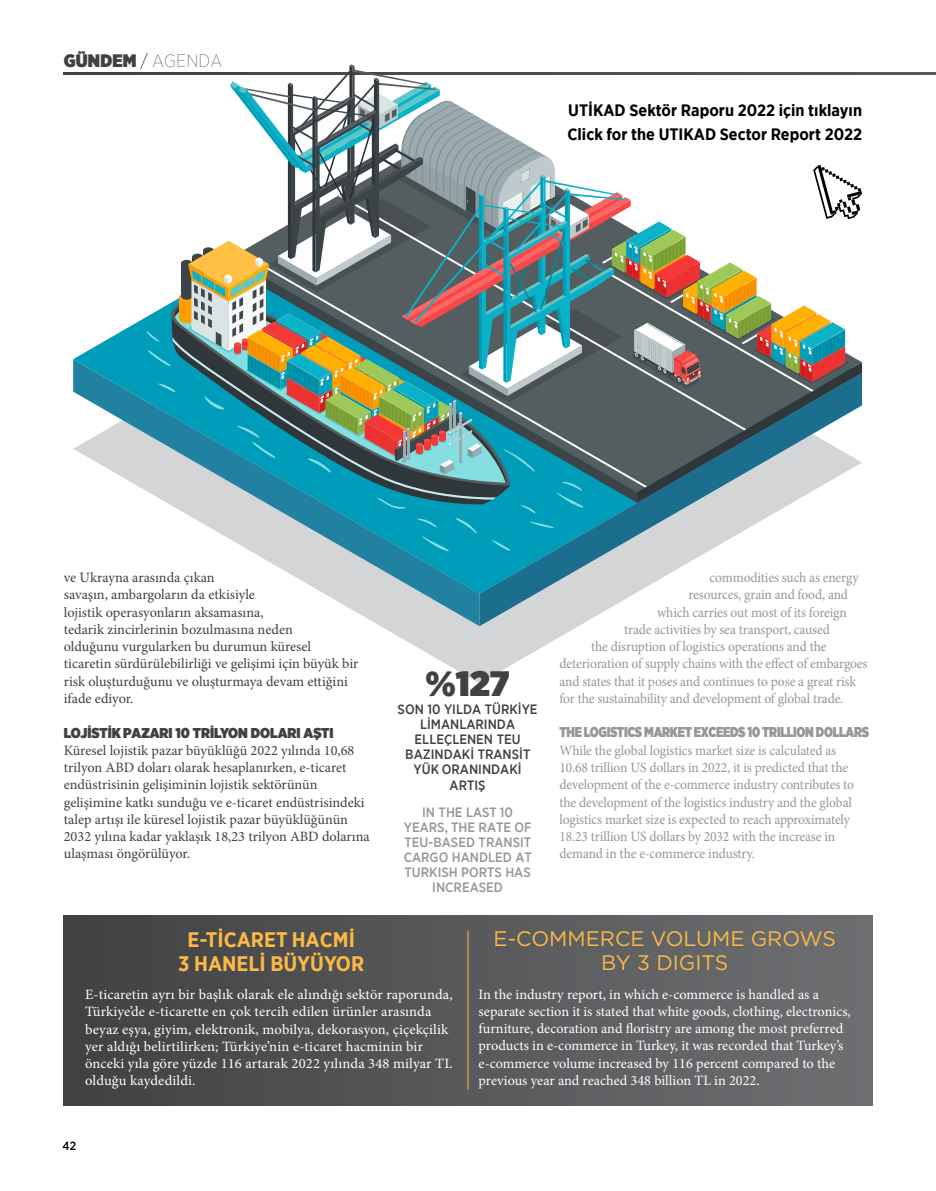
<style>
.page{position:relative;width:936px;height:1191px;background:#fff}
.page>*{position:absolute;margin:0;border:0;box-sizing:border-box;transform-origin:0 0}
.t1{font:900 35.1px "Gotham Narrow";color:#414042;scale:1.05 1}
.t2{font:21px/24px "Gotham";color:#fdb945;text-align:center}
.t3{font:700 21px/24px "Gotham Narrow";color:#fdb945;text-align:center}
.t4{font:900 18px "Gotham Narrow";letter-spacing:.01em;color:#414042}
.t5{font:700 16.5px/24px "Gotham Narrow";color:#000}
.t6{font:14.25px/17.2px "Minion Pro";letter-spacing:-.01em;color:#95979a;scale:.95 1}
.t7{font:14.25px/17.2px "Minion Pro";letter-spacing:.005em;color:#fff}
.t8{font:14.25px/17.2px "Minion Pro";color:#414042}
.t9{font:900 14.25px "Gotham Narrow";letter-spacing:-.02em;color:#95979a;scale:.89 1}
.t10{font:900 14.25px "Gotham Narrow";color:#414042}
.t11{font:500 13.5px/15px "Gotham Narrow";color:#95979a;text-align:center}
.t12{font:500 13.5px/15px "Gotham Narrow";color:#414042;text-align:center}
.t13{font:500 12px "Gotham Narrow";color:#000}
.s1{font-weight:200;color:#000}
.s2{font-weight:200;color:#6d6e71}
</style>
<div class="page">
<svg style="left:64px;top:72px;width:871px;height:2px"></svg>
<div style="left:64px;top:915px;width:808px;height:191px;background:linear-gradient(to right,#424143,#6e6f72)"></div>
<hr style="left:467px;top:930px;width:1px;height:159px;background:#fdb945">
<svg style="left:381px;top:626px;width:197px;height:57px;fill:#dadbdc"></svg>
<svg style="left:73px;top:259px;width:114px;height:100px"></svg>
<svg style="left:479px;top:551px;width:229px;height:75px"></svg>
<svg style="left:73px;top:359px;width:406px;height:267px"></svg>
<svg style="left:161px;top:287px;width:26px;height:198px;background:#55acbf"></svg>
<svg style="left:175px;top:295px;width:12px;height:187px;background:#3e92a4"></svg>
<div style="left:179px;top:297px;width:15px;height:22px;background:#ff9d00"></div>
<div style="left:179px;top:315px;width:15px;height:8px;background:#ff9d00;border-radius:50%"></div>
<div style="left:181px;top:263px;width:11px;height:34px;background:#3c4447"></div>
<div style="left:181px;top:293px;width:11px;height:7px;background:#3c4447;border-radius:50%"></div>
<div style="left:181px;top:260px;width:11px;height:6px;background:#40484c;border-radius:50%"></div>
<div style="left:182px;top:260px;width:9px;height:5px;background:#3c4447;border-radius:50%"></div>
<svg style="left:146px;top:331px;width:13px;height:11px"></svg>
<svg style="left:158px;top:383px;width:18px;height:9px"></svg>
<svg style="left:148px;top:350px;width:23px;height:16px"></svg>
<svg style="left:187px;top:64px;width:675px;height:487px"></svg>
<p class="t4" style="left:64px;top:48px;width:160px">GÜNDEM <span class="s1">/</span> <span class="s2">AGENDA</span></p>
<p class="t5" style="left:567px;top:98px;width:296px">UTİKAD Sektör Raporu 2022 için tıklayın<br>Click for the UTIKAD Sector Report 2022</p>
<p class="t8" style="left:64px;top:569px;width:296px">ve Ukrayna arasında çıkan<br>savaşın, ambargoların da etkisiyle<br>lojistik operasyonların aksamasına,<br>tedarik zincirlerinin bozulmasına neden<br>olduğunu vurgularken bu durumun küresel ticaretin sürdürülebilirliği ve gelişimi için büyük bir risk oluşturduğunu ve oluşturmaya devam ettiğini ifade ediyor.</p>
<p class="t10" style="left:64px;top:723px;width:271px">LOJISTIK PAZARI 10 TRILYON DOLARI AŞTI</p>
<p class="t8" style="left:64px;top:741px;width:307px">Küresel lojistik pazar büyüklüğü 2022 yılında 10,68 trilyon ABD doları olarak hesaplanırken, e-ticaret endüstrisinin gelişiminin lojistik sektörünün gelişimine katkı sunduğu ve e-ticaret endüstrisindeki talep artışı ile küresel lojistik pazar büyüklüğünün 2032 yılına kadar yaklaşık 18,23 trilyon ABD dolarına ulaşması öngörülüyor.</p>
<h1 class="t1" style="left:425px;top:660px;width:81px">%127</h1>
<p class="t12" style="left:397px;top:702px;width:141px">SON 10 YILDA TÜRKIYE<br>LI MANLARINDA<br>ELLEÇLENEN TEU<br>BAZINDAKI TRANSIT<br>YÜK ORANINDAKI<br>ARTIŞ</p>
<p class="t11" style="left:404px;top:804px;width:130px">IN THE LAST 10<br>YEARS, THE RATE OF<br>TEU-BASED TRANSIT<br>CARGO HANDLED AT<br>TURKISH PORTS HAS<br>INCREASED</p>
<p class="t6" style="left:709px;top:569px;width:158px">commodities such as energy</p>
<p class="t6" style="left:688px;top:586px;width:169px">resources, grain and food, and</p>
<p class="t6" style="left:657px;top:603px;width:201px">which carries out most of its foreign</p>
<p class="t6" style="left:624px;top:621px;width:218px">trade activities by sea transport, caused</p>
<p class="t6" style="left:591px;top:638px;width:249px">the disruption of logistics operations and the</p>
<p class="t6" style="left:559px;top:655px;width:326px">deterioration of supply chains with the effect of embargoes</p>
<p class="t6" style="left:559px;top:672px;width:314px">and states that it poses and continues to pose a great risk</p>
<p class="t6" style="left:559px;top:690px;width:299px">for the sustainability and development of global trade.</p>
<p class="t9" style="left:559px;top:723px;width:349px">THE LOGISTICS MARKET EXCEEDS 10 TRILLION DOLLARS</p>
<p class="t6" style="left:559px;top:741px;width:311px">While the global logistics market size is calculated as 10.68 trillion US dollars in 2022, it is predicted that the development of the e-commerce industry contributes to the development of the logistics industry and the global logistics market size is expected to reach approximately 18.23 trillion US dollars by 2032 with the increase in demand in the e-commerce industry.</p>
<h2 class="t3" style="left:178px;top:928px;width:188px">E-TICARET HACMI<br>3 HANELI BÜYÜYOR</h2>
<h2 class="t2" style="left:493px;top:926px;width:344px">E-COMMERCE VOLUME GROWS<br>BY 3 DIGITS</h2>
<p class="t7" style="left:85px;top:986px;width:369px">E-ticaretin ayrı bir başlık olarak ele alındığı sektör raporunda, Türkiye’de e-ticarette en çok tercih edilen ürünler arasında beyaz eşya, giyim, elektronik, mobilya, dekorasyon, çiçekçilik yer aldığı belirtilirken; Türkiye’nin e-ticaret hacminin bir önceki yıla göre yüzde 116 artarak 2022 yılında 348 milyar TL olduğu kaydedildi.</p>
<p class="t7" style="left:478px;top:986px;width:374px">In the industry report, in which e-commerce is handled as a separate section it is stated that white goods, clothing, electronics, furniture, decoration and floristry are among the most preferred products in e-commerce in Turkey, it was recorded that Turkey’s e-commerce volume increased by 116 percent compared to the previous year and reached 348 billion TL in 2022.</p>
<p class="t13" style="left:62px;top:1138px;width:15px">42</p>
</div>
